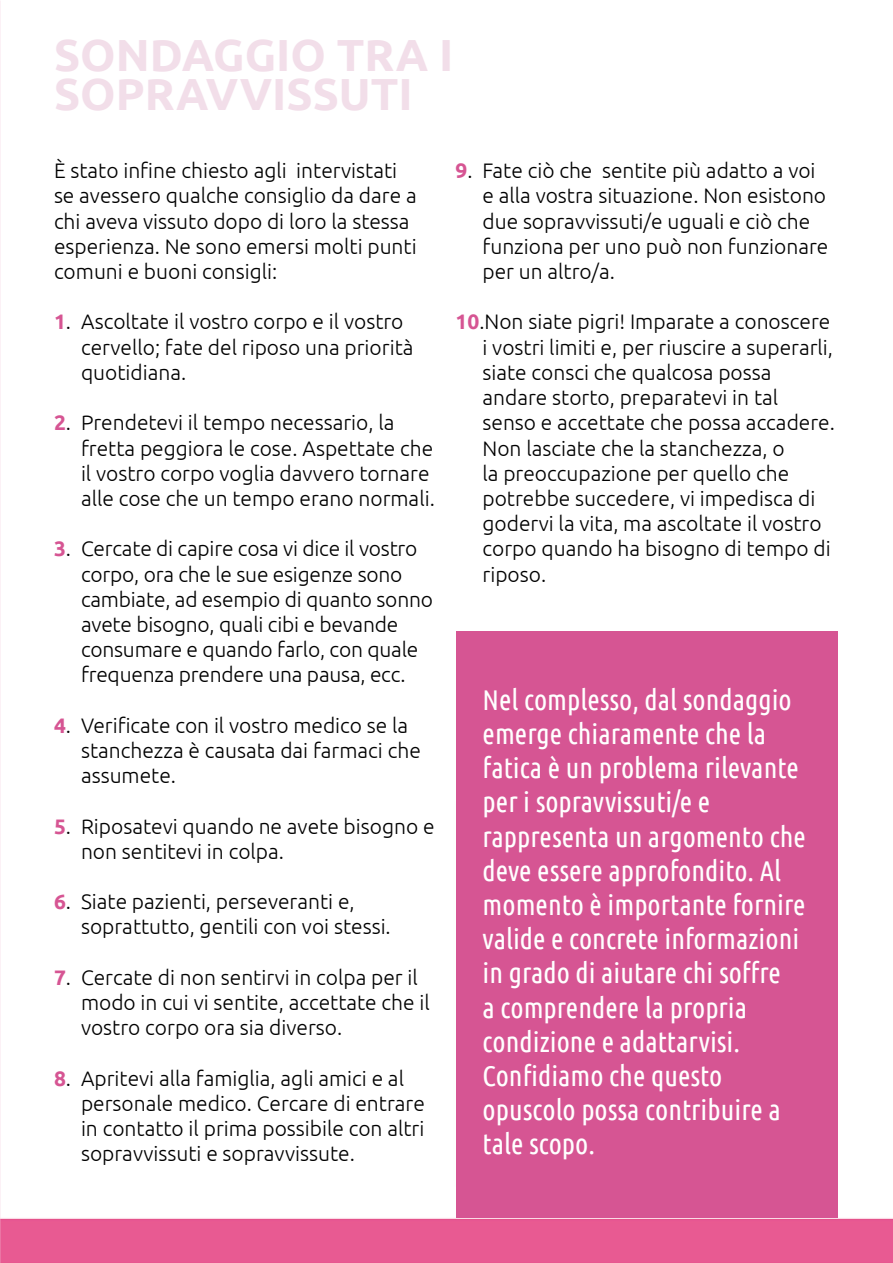
<style>
.page{position:relative;width:893px;height:1263px;background:#fff}
.page>*{position:absolute;margin:0;border:0;box-sizing:border-box;transform-origin:0 0}
.t1{font:700 45px/39px "Ubuntu";color:#f2dee9}
.t2{font:28.5px/34.2px "Ubuntu Condensed";color:#fff}
.t3{font:300 21px/25.2px "Ubuntu";color:#000}
.s1{font-weight:700;color:#d65593}
</style>
<div class="page">
<div style="left:1px;top:1218px;width:892px;height:45px;background:#e85a92"></div>
<img style="left:0;top:0;width:1px;height:1263px">
<div style="left:456px;top:631px;width:382px;height:587px;background:#d65593"></div>
<h1 class="t1" style="left:54px;top:35px;width:401px">SONDAGGIO TRA I<br>SOPRAVVISSUTI</h1>
<p class="t3" style="left:54px;top:158px;width:364px">È stato infine chiesto agli intervistati se avessero qualche consiglio da dare a chi aveva vissuto dopo di loro la stessa esperienza. Ne sono emersi molti punti comuni e buoni consigli:</p>
<p class="t3" style="left:81px;top:309px;width:334px;text-indent:-27px"><span class="s1">1</span>. Ascoltate il vostro corpo e il vostro cervello; fate del riposo una priorità quotidiana.</p>
<p class="t3" style="left:81px;top:410px;width:355px;text-indent:-27px"><span class="s1">2</span>. Prendetevi il tempo necessario, la fretta peggiora le cose. Aspettate che il vostro corpo voglia davvero tornare alle cose che un tempo erano normali.</p>
<p class="t3" style="left:81px;top:536px;width:354px;text-indent:-27px"><span class="s1">3</span>. Cercate di capire cosa vi dice il vostro corpo, ora che le sue esigenze sono cambiate, ad esempio di quanto sonno avete bisogno, quali cibi e bevande consumare e quando farlo, con quale frequenza prendere una pausa, ecc.</p>
<p class="t3" style="left:81px;top:712px;width:341px;text-indent:-27px"><span class="s1">4</span>. Verificate con il vostro medico se la stanchezza è causata dai farmaci che assumete.</p>
<p class="t3" style="left:81px;top:813px;width:355px;text-indent:-27px"><span class="s1">5</span>. Riposatevi quando ne avete bisogno e non sentitevi in colpa.</p>
<p class="t3" style="left:81px;top:888px;width:311px;text-indent:-27px"><span class="s1">6</span>. Siate pazienti, perseveranti e, soprattutto, gentili con voi stessi.</p>
<p class="t3" style="left:81px;top:964px;width:350px;text-indent:-27px"><span class="s1">7</span>. Cercate di non sentirvi in colpa per il modo in cui vi sentite, accettate che il vostro corpo ora sia diverso.</p>
<p class="t3" style="left:81px;top:1065px;width:345px;text-indent:-27px"><span class="s1">8</span>. Apritevi alla famiglia, agli amici e al personale medico. Cercare di entrare in contatto il prima possibile con altri sopravvissuti e sopravvissute.</p>
<p class="t3" style="left:482px;top:158px;width:347px;text-indent:-27px"><span class="s1">9</span>. Fate ciò che sentite più adatto a voi e alla vostra situazione. Non esistono due sopravvissuti/e uguali e ciò che funziona per uno può non funzionare per un altro/a.</p>
<p class="t3" style="left:482px;top:309px;width:354px;text-indent:-27px"><span class="s1">10</span>.Non siate pigri! Imparate a conoscere i vostri limiti e, per riuscire a superarli, siate consci che qualcosa possa andare storto, preparatevi in tal senso e accettate che possa accadere.<br>Non lasciate che la stanchezza, o<br>la preoccupazione per quello che potrebbe succedere, vi impedisca di godervi la vita, ma ascoltate il vostro corpo quando ha bisogno di tempo di riposo.</p>
<p class="t2" style="left:483px;top:681px;width:325px">Nel complesso, dal sondaggio emerge chiaramente che la fatica è un problema rilevante per i sopravvissuti/e e rappresenta un argomento che deve essere approfondito. Al momento è importante fornire valide e concrete informazioni in grado di aiutare chi soffre<br>a comprendere la propria condizione e adattarvisi.<br>Confidiamo che questo opuscolo possa contribuire a tale scopo.</p>
</div>
